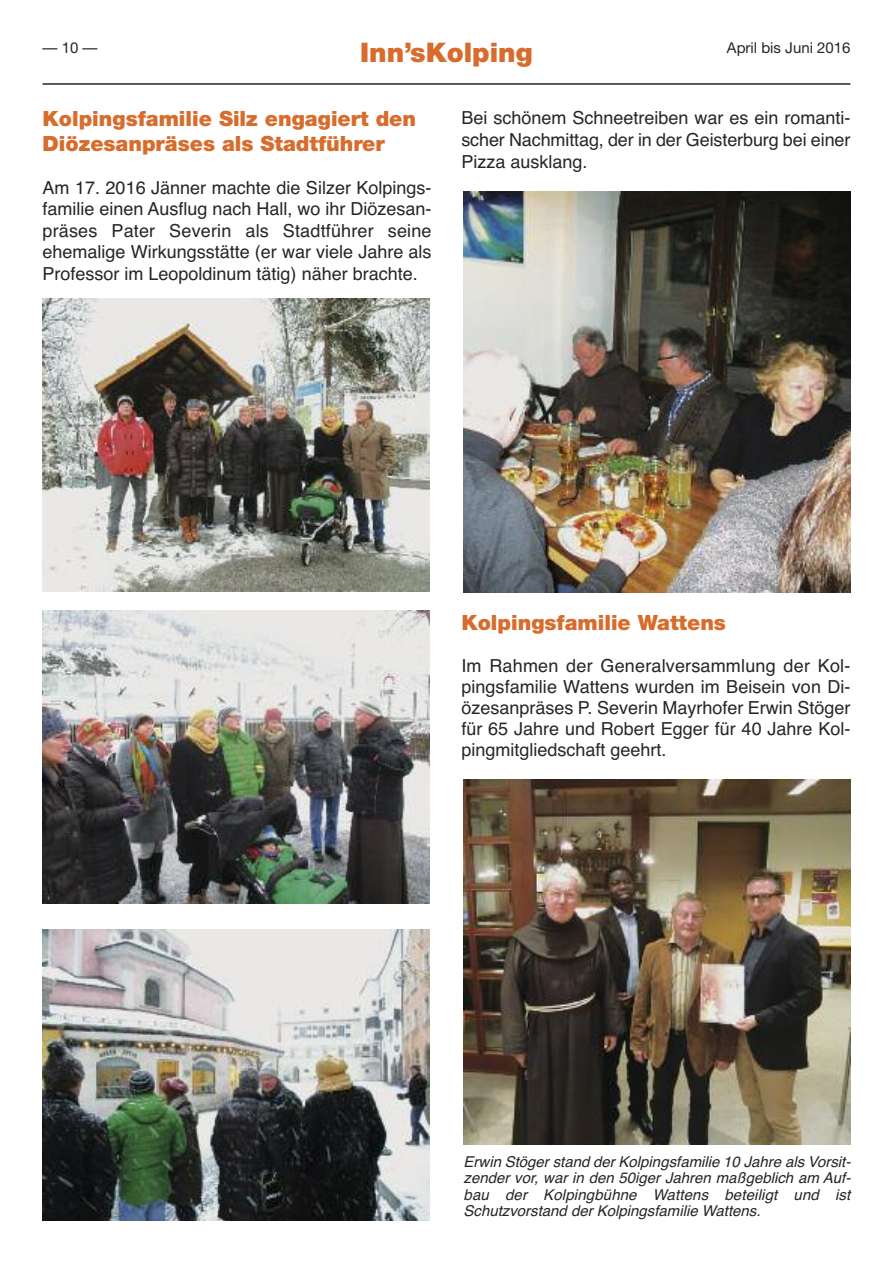
<style>
.page{position:relative;width:893px;height:1263px;background:#fff}
.page>*{position:absolute;margin:0;border:0;box-sizing:border-box;transform-origin:0 0}
.t1{font:900 27px "Helvetica Neue";color:#d76c2c}
.t2{font:900 21px/25.5px "Helvetica Neue";color:#d76c2c}
.t3{font:18px/21.6px "Helvetica";color:#272627;text-align:justify}
.t4{font:italic 15px/16.5px "Helvetica";color:#272627;text-align:justify}
.t5{font:15px "Helvetica Neue";color:#272627}
</style>
<div class="page">
<hr style="left:43px;top:83px;width:807px;height:2px;background:#272627">
<img style="left:463px;top:780px;width:387px;height:365px">
<img style="left:43px;top:299px;width:386px;height:293px">
<img style="left:43px;top:611px;width:386px;height:292px">
<img style="left:43px;top:930px;width:386px;height:290px">
<img style="left:463px;top:191px;width:387px;height:402px">
<p class="t5" style="left:43px;top:43px;width:56px">—10—</p>
<p class="t5" style="left:727px;top:43px;width:125px">April bis Juni 2016</p>
<h1 class="t1" style="left:360px;top:43px;width:174px">Inn’sKolping</h1>
<p class="t2" style="left:43px;top:107px;width:375px">Kolpingsfamilie Silz engagiert den<br>Diözesanpräses als Stadtführer</p>
<p class="t3" style="left:43px;top:177px;width:391px">Am 17. 2016 Jänner machte die Silzer Kolpings&shy;familie einen Ausflug nach Hall, wo ihr Diözesan&shy;präses Pater Severin als Stadtführer seine ehemalige Wirkungsstätte (er war viele Jahre als Professor im Leopoldinum tätig) näher brachte.</p>
<p class="t3" style="left:461px;top:107px;width:391px">Bei schönem Schneetreiben war es ein romanti&shy;scher Nachmittag, der in der Geisterburg bei einer Pizza ausklang.</p>
<p class="t2" style="left:461px;top:611px;width:266px">Kolpingsfamilie Wattens</p>
<p class="t3" style="left:461px;top:655px;width:391px;line-height:21px">Im Rahmen der Generalversammlung der Kol&shy;pingsfamilie Wattens wurden im Beisein von Di&shy;özesanpräses P. Severin Mayrhofer Erwin Stöger für 65 Jahre und Robert Egger für 40 Jahre Kol&shy;pingmitgliedschaft geehrt.</p>
<p class="t4" style="left:463px;top:1153px;width:394px">Erwin Stöger stand der Kolpingsfamilie 10 Jahre als Vorsit&shy;zender vor, war in den 50iger Jahren maßgeblich am Auf&shy;bau der Kolpingbühne Wattens beteiligt und ist Schutzvorstand der Kolpingsfamilie Wattens.</p>
</div>
